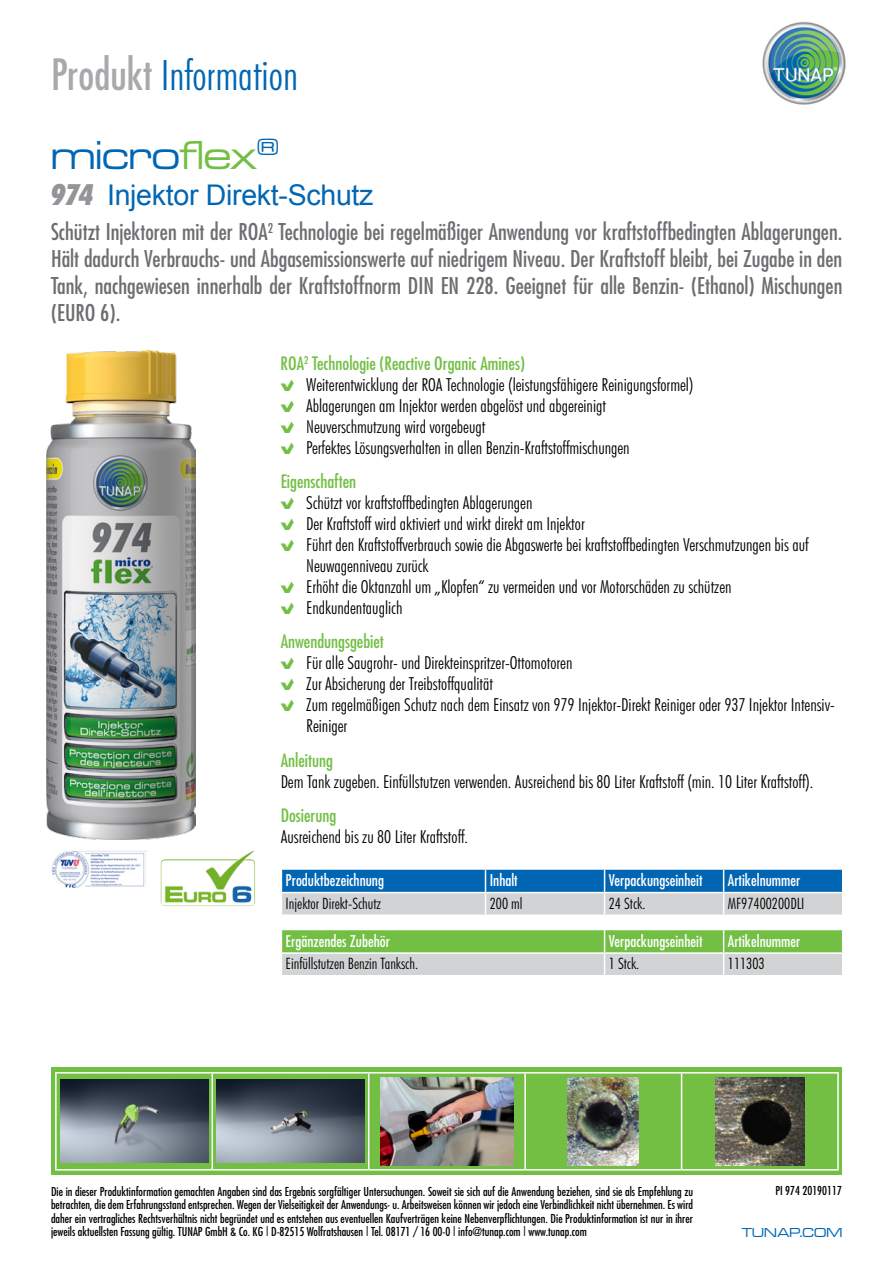
<style>
.page{position:relative;width:893px;height:1263px;background:#fff}
.page>*{position:absolute;margin:0;border:0;box-sizing:border-box;transform-origin:0 0}
.t1{font:300 condensed 42px "Futura BT";color:#0066b3}
.t2{font:42px "Microgramma D Medi Exte";color:#0066b3}
.t3{font:28.5px "Arial";letter-spacing:-.01em;color:#0066b3}
.t4{font:condensed 22.5px/27px "Futura";color:#6d6e71;text-align:justify}
.t5{font:300 condensed 18px/21px "Futura BT";color:#000}
.t6{font:condensed 18px "Futura";color:#72bf44}
.t7{font:condensed 15.75px "Futura";color:#fff}
.t8{font:300 condensed 15.75px "Futura BT";color:#000}
.t9{font:13.5px "Microgramma D Medi Exte";letter-spacing:.02em;color:#0066b3}
.t10{font:condensed 12px/13.5px "Futura";color:#000;text-align:justify}
.s1{font-family:"Futura";font-weight:400;color:#a7a9ac}
.s2{color:#72bf44}
.s3{font-family:"Futura BT";font-weight:900;font-style:italic;font-stretch:condensed;font-size:29.25px;color:#939598}
.s4{font-family:"Wuerth Num";font-weight:400;font-stretch:normal;color:#72bf44}
</style>
<div class="page">
<img style="left:762px;top:21px;width:84px;height:84px">
<div style="left:51px;top:1068px;width:790px;height:107px;background:#72bf44"></div>
<hr style="left:55px;top:1072px;width:157px;height:1px;background:#fff">
<hr style="left:55px;top:1073px;width:2px;height:96px;background:#fff">
<hr style="left:55px;top:1169px;width:157px;height:1px;background:#fff">
<hr style="left:212px;top:1072px;width:157px;height:1px;background:#fff">
<hr style="left:212px;top:1073px;width:1px;height:96px;background:#fff">
<hr style="left:212px;top:1169px;width:157px;height:1px;background:#fff">
<hr style="left:369px;top:1072px;width:156px;height:1px;background:#fff">
<hr style="left:368px;top:1073px;width:1px;height:96px;background:#fff">
<hr style="left:369px;top:1169px;width:156px;height:1px;background:#fff">
<hr style="left:525px;top:1072px;width:157px;height:1px;background:#fff">
<hr style="left:524px;top:1073px;width:2px;height:96px;background:#fff">
<hr style="left:525px;top:1169px;width:157px;height:1px;background:#fff">
<hr style="left:682px;top:1072px;width:157px;height:1px;background:#fff">
<hr style="left:681px;top:1073px;width:1px;height:96px;background:#fff">
<hr style="left:837px;top:1073px;width:2px;height:96px;background:#fff">
<hr style="left:682px;top:1169px;width:157px;height:1px;background:#fff">
<img style="left:60px;top:1080px;width:148px;height:83px">
<img style="left:217px;top:1080px;width:147px;height:83px">
<img style="left:381px;top:1077px;width:132px;height:88px">
<img style="left:568px;top:1077px;width:71px;height:88px">
<img style="left:716px;top:1077px;width:88px;height:88px">
<img style="left:47px;top:351px;width:148px;height:489px">
<svg style="left:281px;top:869px;width:562px;height:46px;background:#70a2c7"></svg>
<hr style="left:724px;top:914px;width:119px;height:2px;background:#fff">
<svg style="left:281px;top:929px;width:562px;height:46px;background:#a6cc92"></svg>
<img style="left:53px;top:851px;width:17px;height:11px">
<img style="left:161px;top:850px;width:93px;height:56px">
<h1 class="t1" style="left:51px;top:49px;width:248px"><span class="s1">Produkt</span> Information</h1>
<h1 class="t2" style="left:51px;top:129px;width:229px">micro<span class="s2">flex</span><sup>®</sup></h1>
<h2 class="t3" style="left:51px;top:175px;width:324px"><span class="s3">974</span> Injektor Direkt-Schutz</h2>
<p class="t4" style="left:51px;top:218px;width:793px">Schützt Injektoren mit der ROA<sup>2</sup> Technologie bei regelmäßiger Anwendung vor kraftstoffbedingten Ablagerungen.<br>Hält dadurch Verbrauchs- und Abgasemissionswerte auf niedrigem Niveau. Der Kraftstoff bleibt, bei Zugabe in den Tank, nachgewiesen innerhalb der Kraftstoffnorm DIN EN 228. Geeignet für alle Benzin- (Ethanol) Mischungen (EURO 6).</p>
<p class="t6" style="left:281px;top:352px;width:246px">ROA<sup>2</sup> Technologie (Reactive Organic Amines)</p>
<p class="t5" style="left:281px;top:374px;width:414px"><span class="s4">B</span> Weiterentwicklung der ROA Technologie (leistungsfähigere Reinigungsformel)<br><span class="s4">B</span> Ablagerungen am Injektor werden abgelöst und abgereinigt<br><span class="s4">B</span> Neuverschmutzung wird vorgebeugt<br><span class="s4">B</span> Perfektes Lösungsverhalten in allen Benzin-Kraftstoffmischungen</p>
<p class="t6" style="left:281px;top:470px;width:77px">Eigenschaften</p>
<p class="t5" style="left:281px;top:492px;width:253px"><span class="s4">B</span> Schützt vor kraftstoffbedingten Ablagerungen</p>
<p class="t5" style="left:281px;top:513px;width:306px"><span class="s4">B</span> Der Kraftstoff wird aktiviert und wirkt direkt am Injektor</p>
<p class="t5" style="left:281px;top:534px;width:529px"><span class="s4">B</span> Führt den Kraftstoffverbrauch sowie die Abgaswerte bei kraftstoffbedingten Verschmutzungen bis auf</p>
<p class="t5" style="left:306px;top:555px;width:124px">Neuwagenniveau zurück</p>
<p class="t5" style="left:281px;top:576px;width:452px"><span class="s4">B</span> Erhöht die Oktanzahl um „Klopfen“ zu vermeiden und vor Motorschäden zu schützen</p>
<p class="t5" style="left:281px;top:597px;width:123px"><span class="s4">B</span> Endkundentauglich</p>
<p class="t6" style="left:281px;top:630px;width:105px">Anwendungsgebiet</p>
<p class="t5" style="left:281px;top:652px;width:293px"><span class="s4">B</span> Für alle Saugrohr- und Direkteinspritzer-Ottomotoren</p>
<p class="t5" style="left:281px;top:673px;width:214px"><span class="s4">B</span> Zur Absicherung der Treibstoffqualität</p>
<p class="t5" style="left:281px;top:694px;width:556px"><span class="s4">B</span> Zum regelmäßigen Schutz nach dem Einsatz von 979 Injektor-Direkt Reiniger oder 937 Injektor Intensiv-</p>
<p class="t5" style="left:306px;top:715px;width:43px">Reiniger</p>
<p class="t6" style="left:281px;top:748px;width:54px">Anleitung</p>
<p class="t5" style="left:281px;top:770px;width:534px">Dem Tank zugeben. Einfüllstutzen verwenden. Ausreichend bis 80 Liter Kraftstoff (min. 10 Liter Kraftstoff).</p>
<p class="t6" style="left:281px;top:804px;width:57px">Dosierung</p>
<p class="t5" style="left:281px;top:826px;width:189px">Ausreichend bis zu 80 Liter Kraftstoff.</p>
<p class="t7" style="left:286px;top:870px;width:100px">Produktbezeichnung</p>
<p class="t7" style="left:490px;top:870px;width:30px">Inhalt</p>
<p class="t7" style="left:609px;top:870px;width:95px">Verpackungseinheit</p>
<p class="t7" style="left:728px;top:870px;width:74px">Artikelnummer</p>
<p class="t8" style="left:286px;top:894px;width:97px">Injektor Direkt-Schutz</p>
<p class="t8" style="left:490px;top:894px;width:34px">200 ml</p>
<p class="t8" style="left:609px;top:894px;width:38px">24 Stck.</p>
<p class="t8" style="left:728px;top:894px;width:78px">MF97400200DLI</p>
<p class="t7" style="left:286px;top:931px;width:106px">Ergänzendes Zubehör</p>
<p class="t7" style="left:609px;top:931px;width:95px">Verpackungseinheit</p>
<p class="t7" style="left:728px;top:931px;width:74px">Artikelnummer</p>
<p class="t8" style="left:286px;top:954px;width:134px">Einfüllstutzen Benzin Tanksch.</p>
<p class="t8" style="left:609px;top:954px;width:32px">1 Stck.</p>
<p class="t8" style="left:728px;top:954px;width:38px">111303</p>
<p class="t10" style="left:51px;top:1184px;width:644px">Die in dieser Produktinformation gemachten Angaben sind das Ergebnis sorgfältiger Untersuchungen. Soweit sie sich auf die Anwendung beziehen, sind sie als Empfehlung zu betrachten, die dem Erfahrungsstand entsprechen. Wegen der Vielseitigkeit der Anwendungs- u. Arbeitsweisen können wir jedoch eine Verbindlichkeit nicht übernehmen. Es wird daher ein vertragliches Rechtsverhältnis nicht begründet und es entstehen aus eventuellen Kaufverträgen keine Nebenverpflichtungen. Die Produktinformation ist nur in ihrer jeweils aktuellsten Fassung gültig. TUNAP GmbH &amp; Co. KG | D-82515 Wolfratshausen | Tel. 08171 / 16 00-0 | info@tunap.com | www.tunap.com</p>
<p class="t10" style="left:775px;top:1183px;width:68px">PI 974 20190117</p>
<p class="t9" style="left:742px;top:1223px;width:102px">TUNAP.COM</p>
</div>
